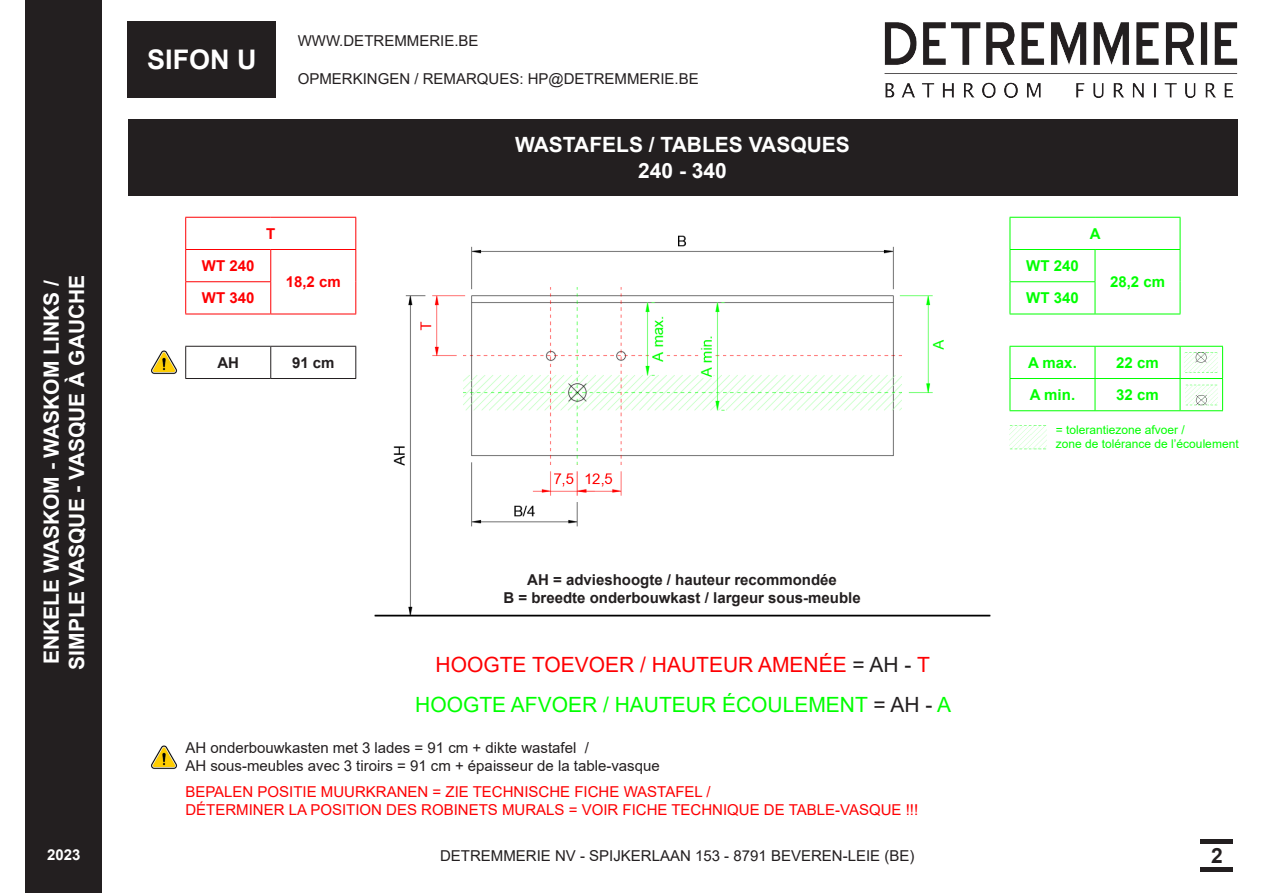
<style>
.page{position:relative;width:1263px;height:893px;background:#fff}
.page>*{position:absolute;margin:0;border:0;box-sizing:border-box;transform-origin:0 0}
.t1{font:700 27px "Arial";color:#fff}
.t2{font:700 21px "Arial";color:#fff}
.t3{font:21px "Arial";color:#0f0}
.t4{font:21px "Arial";color:#fe0003}
.t5{font:700 21px "Arial";color:#231f20}
.t6{font:15px "Arial";color:#231f20}
.t7{font:15px "Arial";color:#fe0003}
.t8{font:700 15px "Arial";color:#231f20}
.t9{font:700 15px "Arial";color:#0f0}
.t10{font:700 15px "Arial";color:#fe0003}
.t11{font:700 15px "Arial";color:#fff}
.t12{font:12px "Arial";color:#0f0}
.s1{color:#231f20}
</style>
<div class="page">
<img style="left:355px;top:223px;width:636px;height:394px">
<div style="left:26px;top:0;width:76px;height:893px;background:#231f20"></div>
<img style="left:885px;top:22px;width:352px;height:76px">
<div style="left:128px;top:119px;width:1109px;height:77px;background:#231f20"></div>
<div style="left:128px;top:21px;width:148px;height:77px;background:#231f20"></div>
<hr style="left:1200px;top:839px;width:33px;height:4px;background:#231f20">
<div style="left:1200px;top:867px;width:33px;height:5px;background:#231f20"></div>
<hr style="left:185px;top:217px;width:86px;height:1px;background:#fe0003">
<hr style="left:185px;top:218px;width:1px;height:31px;background:#fe0003">
<hr style="left:271px;top:217px;width:85px;height:1px;background:#fe0003">
<hr style="left:355px;top:218px;width:1px;height:31px;background:#fe0003">
<hr style="left:271px;top:249px;width:85px;height:1px;background:#fe0003">
<hr style="left:355px;top:250px;width:1px;height:32px;background:#fe0003">
<hr style="left:355px;top:282px;width:1px;height:32px;background:#fe0003">
<hr style="left:185px;top:249px;width:86px;height:1px;background:#fe0003">
<hr style="left:185px;top:250px;width:1px;height:31px;background:#fe0003">
<hr style="left:270px;top:250px;width:1px;height:31px;background:#fe0003">
<hr style="left:185px;top:281px;width:86px;height:1px;background:#fe0003">
<hr style="left:185px;top:282px;width:1px;height:32px;background:#fe0003">
<hr style="left:270px;top:282px;width:1px;height:32px;background:#fe0003">
<hr style="left:185px;top:314px;width:86px;height:1px;background:#fe0003">
<hr style="left:271px;top:314px;width:85px;height:1px;background:#fe0003">
<hr style="left:185px;top:346px;width:86px;height:1px;background:#231f20">
<hr style="left:185px;top:347px;width:1px;height:31px;background:#231f20">
<hr style="left:271px;top:346px;width:85px;height:1px;background:#231f20">
<hr style="left:270px;top:347px;width:1px;height:31px;background:#231f20">
<hr style="left:355px;top:347px;width:1px;height:31px;background:#231f20">
<hr style="left:185px;top:378px;width:86px;height:1px;background:#231f20">
<hr style="left:271px;top:378px;width:85px;height:1px;background:#231f20">
<img style="left:151px;top:350px;width:27px;height:24px">
<img style="left:1185px;top:352px;width:32px;height:54px">
<hr style="left:1009px;top:217px;width:86px;height:1px;background:#0f0">
<hr style="left:1009px;top:218px;width:1px;height:31px;background:#0f0">
<hr style="left:1095px;top:217px;width:85px;height:1px;background:#0f0">
<hr style="left:1180px;top:218px;width:1px;height:31px;background:#0f0">
<hr style="left:1095px;top:249px;width:85px;height:1px;background:#0f0">
<hr style="left:1180px;top:250px;width:1px;height:32px;background:#0f0">
<hr style="left:1009px;top:249px;width:86px;height:1px;background:#0f0">
<hr style="left:1009px;top:250px;width:1px;height:31px;background:#0f0">
<hr style="left:1095px;top:250px;width:1px;height:31px;background:#0f0">
<hr style="left:1009px;top:281px;width:86px;height:1px;background:#0f0">
<hr style="left:1009px;top:282px;width:1px;height:32px;background:#0f0">
<hr style="left:1095px;top:282px;width:1px;height:32px;background:#0f0">
<hr style="left:1180px;top:282px;width:1px;height:32px;background:#0f0">
<hr style="left:1009px;top:314px;width:86px;height:1px;background:#0f0">
<hr style="left:1095px;top:314px;width:85px;height:1px;background:#0f0">
<hr style="left:1009px;top:346px;width:86px;height:1px;background:#0f0">
<hr style="left:1009px;top:347px;width:1px;height:31px;background:#0f0">
<hr style="left:1095px;top:346px;width:85px;height:1px;background:#0f0">
<hr style="left:1095px;top:347px;width:1px;height:31px;background:#0f0">
<hr style="left:1180px;top:346px;width:43px;height:1px;background:#0f0">
<hr style="left:1180px;top:347px;width:1px;height:31px;background:#0f0">
<hr style="left:1222px;top:347px;width:1px;height:31px;background:#0f0">
<hr style="left:1009px;top:378px;width:86px;height:1px;background:#0f0">
<hr style="left:1009px;top:379px;width:1px;height:31px;background:#0f0">
<hr style="left:1095px;top:378px;width:85px;height:1px;background:#0f0">
<hr style="left:1095px;top:379px;width:1px;height:31px;background:#0f0">
<hr style="left:1180px;top:378px;width:43px;height:1px;background:#0f0">
<hr style="left:1180px;top:379px;width:1px;height:31px;background:#0f0">
<hr style="left:1222px;top:379px;width:1px;height:31px;background:#0f0">
<hr style="left:1009px;top:410px;width:86px;height:1px;background:#0f0">
<hr style="left:1095px;top:410px;width:85px;height:1px;background:#0f0">
<hr style="left:1180px;top:410px;width:43px;height:1px;background:#0f0">
<img style="left:1009px;top:425px;width:37px;height:25px">
<img style="left:151px;top:745px;width:27px;height:24px">
<p class="t2" style="left:37px;top:664px;width:385px;rotate:-90deg">ENKELE WASKOM - WASKOM LINKS /</p>
<p class="t2" style="left:62px;top:670px;width:396px;rotate:-90deg">SIMPLE VASQUE - VASQUE À GAUCHE</p>
<p class="t11" style="left:47px;top:844px;width:35px">2023</p>
<p class="t1" style="left:147px;top:41px;width:111px">SIFON U</p>
<p class="t6" style="left:298px;top:30px;width:182px">WWW.DETREMMERIE.BE</p>
<p class="t6" style="left:298px;top:69px;width:403px">OPMERKINGEN / REMARQUES: HP@DETREMMERIE.BE</p>
<p class="t2" style="left:515px;top:130px;width:336px">WASTAFELS / TABLES VASQUES</p>
<p class="t2" style="left:638px;top:155px;width:90px">240 - 340</p>
<p class="t10" style="left:202px;top:255px;width:54px">WT 240</p>
<p class="t10" style="left:202px;top:287px;width:54px">WT 340</p>
<p class="t10" style="left:266px;top:223px;width:11px">T</p>
<p class="t10" style="left:286px;top:271px;width:57px">18,2 cm</p>
<p class="t8" style="left:217px;top:352px;width:23px">AH</p>
<p class="t8" style="left:292px;top:352px;width:44px">91 cm</p>
<p class="t8" style="left:527px;top:569px;width:311px">AH = advieshoogte / hauteur recommondée</p>
<p class="t8" style="left:503px;top:587px;width:359px">B = breedte onderbouwkast / largeur sous-meuble</p>
<p class="t4" style="left:436px;top:651px;width:496px">HOOGTE TOEVOER / HAUTEUR AMENÉE <span class="s1">= AH -</span> T</p>
<p class="t3" style="left:415px;top:690px;width:537px">HOOGTE AFVOER / HAUTEUR ÉCOULEMENT <span class="s1">= AH -</span> A</p>
<p class="t6" style="left:185px;top:737px;width:405px">AH onderbouwkasten met 3 lades = 91 cm + dikte wastafel /</p>
<p class="t6" style="left:185px;top:755px;width:476px">AH sous-meubles avec 3 tiroirs = 91 cm + épaisseur de la table-vasque</p>
<p class="t7" style="left:185px;top:782px;width:527px">BEPALEN POSITIE MUURKRANEN = ZIE TECHNISCHE FICHE WASTAFEL /</p>
<p class="t7" style="left:185px;top:800px;width:734px">DÉTERMINER LA POSITION DES ROBINETS MURALS = VOIR FICHE TECHNIQUE DE TABLE-VASQUE !!!</p>
<p class="t9" style="left:1026px;top:255px;width:54px">WT 240</p>
<p class="t9" style="left:1026px;top:287px;width:54px">WT 340</p>
<p class="t9" style="left:1090px;top:223px;width:12px">A</p>
<p class="t9" style="left:1110px;top:271px;width:57px">28,2 cm</p>
<p class="t9" style="left:1028px;top:352px;width:50px">A max.</p>
<p class="t9" style="left:1116px;top:352px;width:44px">22 cm</p>
<p class="t9" style="left:1030px;top:384px;width:47px">A min.</p>
<p class="t9" style="left:1116px;top:384px;width:44px">32 cm</p>
<p class="t12" style="left:1056px;top:421px;width:131px">= tolerantiezone afvoer /</p>
<p class="t12" style="left:1056px;top:436px;width:184px">zone de tolérance de l’écoulement</p>
<p class="t6" style="left:440px;top:845px;width:476px">DETREMMERIE NV - SPIJKERLAAN 153 - 8791 BEVEREN-LEIE (BE)</p>
<p class="t5" style="left:1211px;top:841px;width:13px">2</p>
</div>
